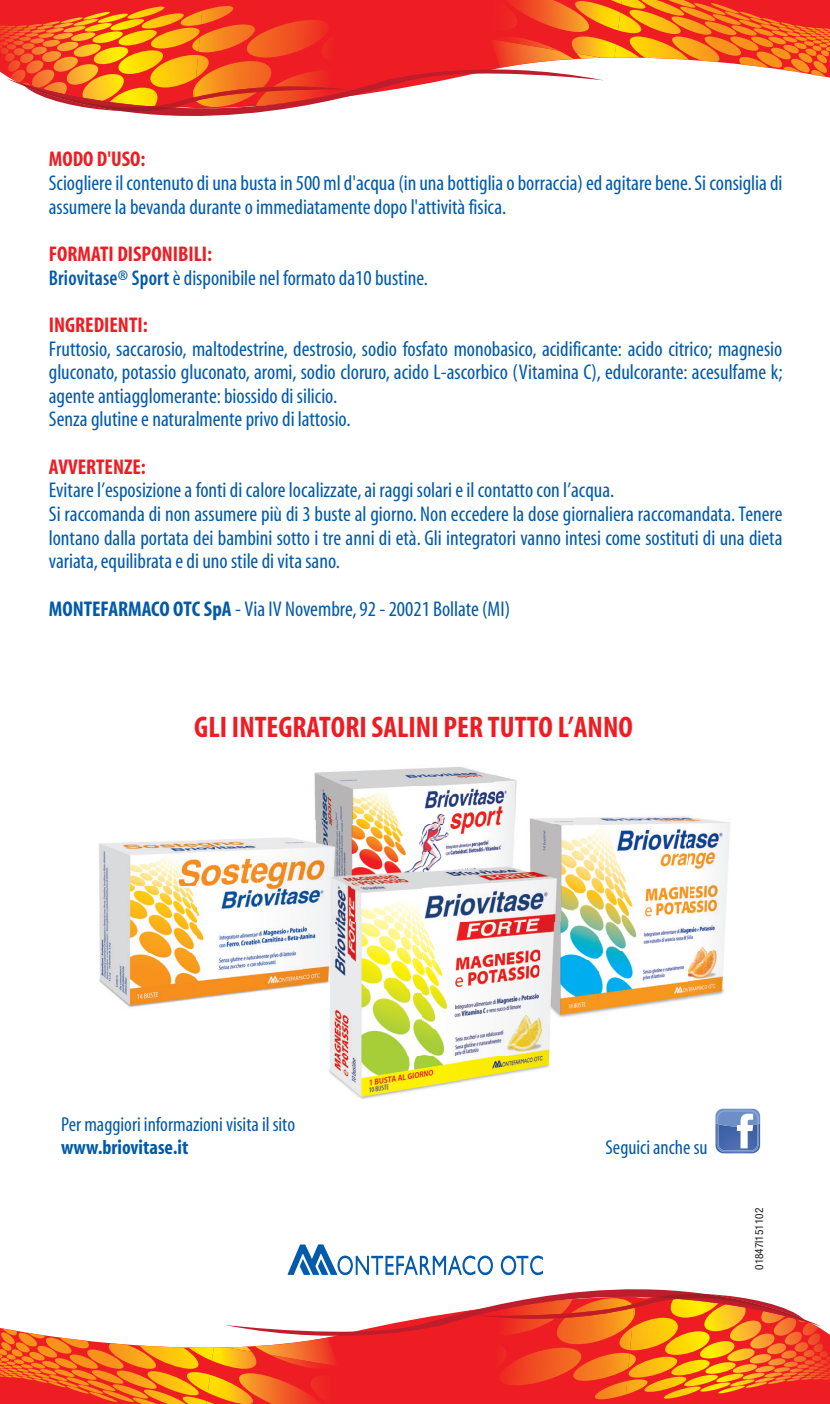
<style>
.page{position:relative;width:830px;height:1404px;background:#fff}
.page>*{position:absolute;margin:0;border:0;box-sizing:border-box;transform-origin:0 0}
.t1{font:29.93px "Myriad MM 700 300";color:#ee1d23}
.t2{font:21.38px/23.6px "Myriad MM 400 300";color:#015aaa}
.t3{font:21.38px "Myriad MM 700 300";color:#ee1d23}
.t4{font:20.25px "Myriad MM 400 300";color:#015aaa}
.t5{font:20.25px "Myriad MM 700 300";color:#015aaa}
.t6{font:condensed 11.25px "Helvetica Neue";color:#231f20}
.s1{font-family:"Myriad MM 565 300"}
.s2{font-family:"Myriad MM 700 300"}
</style>
<div class="page">
<svg style="left:0;top:1328px;width:829px;height:75px;background:#f25535"></svg>
<img style="left:634px;top:1326px;width:193px;height:41px">
<img style="left:0;top:1368px;width:206px;height:27px">
<img style="left:0;top:1360px;width:206px;height:8px">
<img style="left:0;top:1337px;width:224px;height:23px">
<img style="left:1px;top:1332px;width:89px;height:16px">
<img style="left:27px;top:1332px;width:18px;height:6px">
<img style="left:3px;top:1328px;width:14px;height:7px">
<img style="left:461px;top:1349px;width:173px;height:54px">
<img style="left:468px;top:1349px;width:165px;height:49px">
<img style="left:351px;top:1351px;width:19px;height:52px">
<img style="left:206px;top:1347px;width:145px;height:56px">
<svg style="left:224px;top:1256px;width:597px;height:93px"></svg>
<img style="left:555px;top:1303px;width:78px;height:1px">
<img style="left:476px;top:1304px;width:157px;height:14px">
<svg style="left:633px;top:1293px;width:171px;height:28px"></svg>
<svg style="left:0;top:0;width:829px;height:78px;background:#f2593e"></svg>
<img style="left:22px;top:55px;width:171px;height:1px">
<img style="left:0;top:7px;width:193px;height:25px">
<img style="left:810px;top:68px;width:16px;height:9px">
<img style="left:783px;top:68px;width:26px;height:5px">
<img style="left:490px;top:39px;width:336px;height:29px">
<img style="left:668px;top:60px;width:53px;height:2px">
<img style="left:603px;top:36px;width:188px;height:24px">
<svg style="left:622px;top:58px;width:17px;height:1px"></svg>
<img style="left:621px;top:0;width:174px;height:35px">
<img style="left:621px;top:0;width:25px;height:9px">
<img style="left:668px;top:0;width:28px;height:8px">
<img style="left:193px;top:0;width:173px;height:56px">
<img style="left:194px;top:6px;width:165px;height:50px">
<div style="left:457px;top:0;width:164px;height:54px;background:#ee1d23"></div>
<img style="left:492px;top:36px;width:124px;height:22px">
<img style="left:505px;top:0;width:115px;height:32px">
<img style="left:486px;top:0;width:36px;height:30px">
<svg style="left:610px;top:0;width:11px;height:4px"></svg>
<svg style="left:6px;top:56px;width:597px;height:60px"></svg>
<img style="left:195px;top:86px;width:156px;height:15px">
<svg style="left:23px;top:84px;width:172px;height:27px"></svg>
<svg style="left:287px;top:1244px;width:205px;height:30px"></svg>
<svg style="left:500px;top:1255px;width:42px;height:19px"></svg>
<img style="left:314px;top:767px;width:180px;height:57px">
<img style="left:494px;top:775px;width:23px;height:22px">
<img style="left:99px;top:838px;width:158px;height:170px">
<img style="left:304px;top:820px;width:47px;height:101px">
<img style="left:573px;top:816px;width:115px;height:58px">
<img style="left:688px;top:817px;width:42px;height:182px">
<img style="left:598px;top:874px;width:90px;height:139px">
<img style="left:422px;top:797px;width:151px;height:124px">
<img style="left:351px;top:824px;width:71px;height:164px">
<img style="left:328px;top:988px;width:133px;height:111px">
<img style="left:461px;top:1028px;width:89px;height:55px">
<img style="left:257px;top:837px;width:47px;height:155px">
<img style="left:304px;top:921px;width:47px;height:98px">
<img style="left:539px;top:824px;width:59px;height:204px">
<img style="left:422px;top:921px;width:117px;height:107px">
<svg style="left:715px;top:1108px;width:44px;height:45px"></svg>
<p class="t3" style="left:49px;top:149px;width:98px">MODO D'USO:</p>
<p class="t2" style="left:49px;top:172px;width:734px">Sciogliere il contenuto di una busta in 500 ml d'acqua (in una bottiglia o borraccia) ed agitare bene. Si consiglia di assumere la bevanda durante o immediatamente dopo l'attività fisica.</p>
<p class="t3" style="left:49px;top:243px;width:165px">FORMATI DISPONIBILI:</p>
<p class="t2" style="left:49px;top:267px;width:380px"><span class="s1">Briovitase® Sport</span> è disponibile nel formato da10 bustine.</p>
<p class="t3" style="left:49px;top:314px;width:100px">INGREDIENTI:</p>
<p class="t2" style="left:49px;top:337px;width:735px">Fruttosio, saccarosio, maltodestrine, destrosio, sodio fosfato monobasico, acidificante: acido citrico; magnesio gluconato, potassio gluconato, aromi, sodio cloruro, acido L-ascorbico (Vitamina C), edulcorante: acesulfame k; agente antiagglomerante: biossido di silicio.<br>Senza glutine e naturalmente privo di lattosio.</p>
<p class="t3" style="left:49px;top:456px;width:98px">AVVERTENZE:</p>
<p class="t2" style="left:49px;top:479px;width:735px">Evitare l’esposizione a fonti di calore localizzate, ai raggi solari e il contatto con l’acqua.<br>Si raccomanda di non assumere più di 3 buste al giorno. Non eccedere la dose giornaliera raccomandata. Tenere lontano dalla portata dei bambini sotto i tre anni di età. Gli integratori vanno intesi come sostituti di una dieta variata, equilibrata e di uno stile di vita sano.</p>
<p class="t2" style="left:49px;top:597px;width:462px"><span class="s2">MONTEFARMACO OTC SpA</span> - Via IV Novembre, 92 - 20021 Bollate (MI)</p>
<h1 class="t1" style="left:194px;top:713px;width:440px">GLI INTEGRATORI SALINI PER TUTTO L’ANNO</h1>
<p class="t4" style="left:61px;top:1114px;width:235px">Per maggiori informazioni visita il sito</p>
<p class="t5" style="left:61px;top:1136px;width:129px">www.briovitase.it</p>
<p class="t4" style="left:605px;top:1136px;width:104px">Seguici anche su</p>
<p class="t6" style="left:752px;top:1269px;width:63px;rotate:-90deg">01847I151102</p>
</div>
